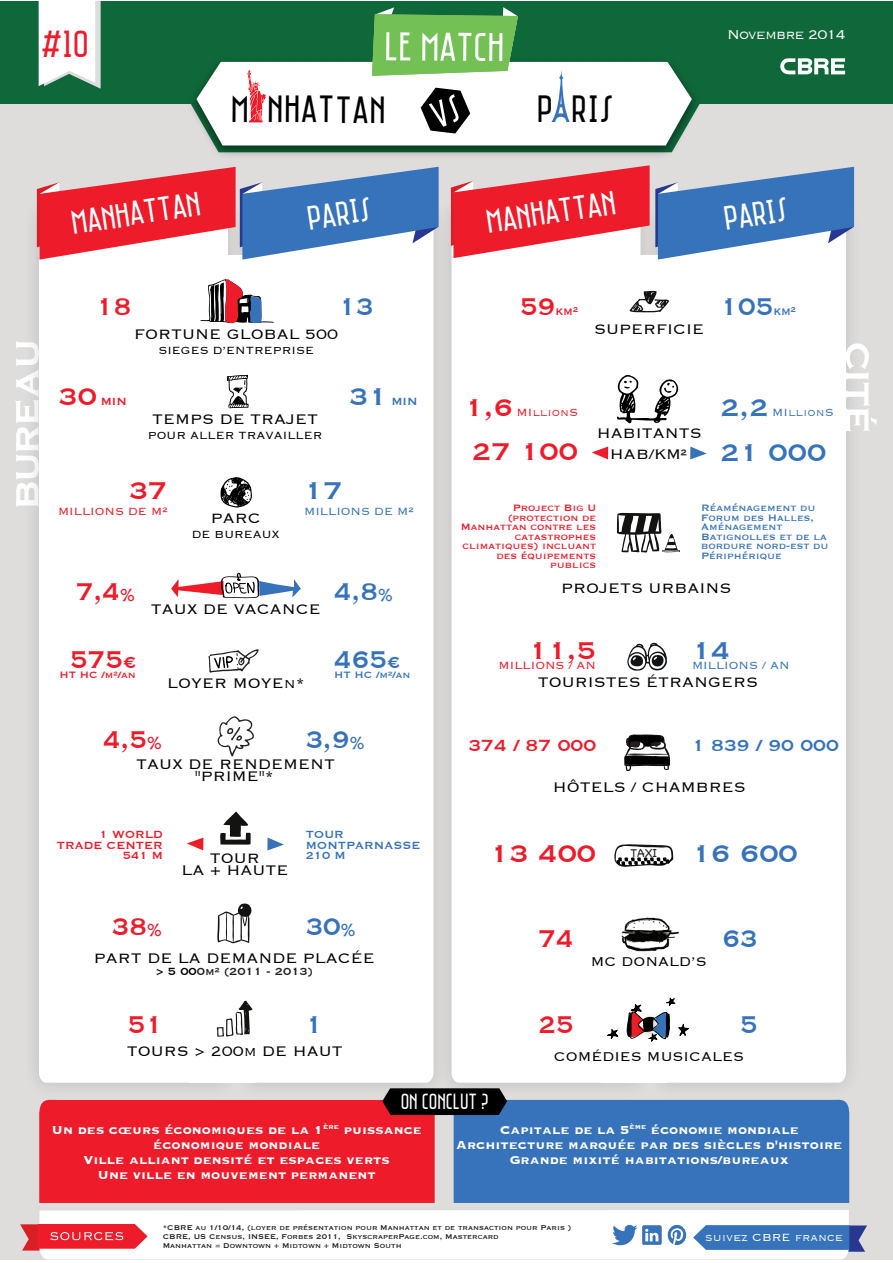
<style>
.page{position:relative;width:893px;height:1263px;background:#fff}
.page>*{position:absolute;margin:0;border:0;box-sizing:border-box;transform-origin:0 0}
.t1{font:38.85px "Saniretro";letter-spacing:.02em;color:#000001}
.t2{font:38.55px "Saniretro";color:#ee1b2a}
.t3{font:34.5px "Saniretro";color:#fff}
.t4{font:31.5px "Copperplate";color:#3673ba;scale:.92 1}
.t5{font:31.5px "Copperplate";color:#ee1b2a;scale:.92 1}
.t6{font:31.5px "Copperplate";color:#ee1b2a}
.t7{font:31.5px "Copperplate";color:#3673ba}
.t8{font:22.5px "Saniretro";color:#fff;scale:.92 1}
.t9{font:21px "Copperplate";color:#3673ba}
.t10{font:21px "Copperplate";color:#ee1b2a}
.t11{font:300 18px/21px "Copperplate";color:#000;text-align:center}
.t12{font:300 16.5px "Copperplate";color:#000}
.t13{font:300 16.5px "Copperplate";letter-spacing:-.05em;color:#fff}
.t14{font:700 15px/15px "Copperplate";color:#fff;text-align:center}
.t15{font:15px "Copperplate";color:#ee1b2a;scale:.92 1}
.t16{font:300 13.5px "Copperplate";color:#000}
.t17{font:300 13.5px "Copperplate";color:#ee1b2a}
.t18{font:300 13.5px "Copperplate";color:#3673ba}
.t19{font:13.5px/10.5px "Copperplate";color:#ee1b2a;text-align:right}
.t20{font:13.5px/10.5px "Copperplate";color:#3673ba}
.t21{font:13.5px "Copperplate";color:#231f20}
.t22{font:300 13.5px "Copperplate";color:#fff}
.t23{font:12px/9.4px "Copperplate";color:#ee1b2a;text-align:right}
.t24{font:12px/9.4px "Copperplate";color:#3673ba}
.t25{font:11.7px "Chalkboard";color:#231f20}
.t26{font:9px/9px "Copperplate";color:#231f20}
.s1{font-size:31.5px}
.s2{font-size:15px}
.s3{font-size:14.1px}
.s4{font-size:19.5px}
.s5{font-size:21px}
.s6{color:#000}
.s7{font-weight:400;color:#231f20}
</style>
<div class="page">
<div style="left:0;top:1px;width:893px;height:1258px;background:#dedddc"></div>
<div style="left:0;top:1px;width:893px;height:102px;background:#0f683a"></div>
<svg style="left:15px;top:341px;width:2px;height:166px"></svg>
<svg style="left:39px;top:1105px;width:811px;height:98px;background:#914972"></svg>
<div style="left:456px;top:260px;width:146px;height:823px;background:#fff"></div>
<img style="left:636px;top:191px;width:219px;height:914px">
<div style="left:667px;top:260px;width:179px;height:823px;background:#fff"></div>
<div style="left:602px;top:255px;width:65px;height:828px;background:#fff"></div>
<img style="left:17px;top:189px;width:207px;height:916px">
<div style="left:39px;top:260px;width:150px;height:823px;background:#fff"></div>
<img style="left:224px;top:191px;width:232px;height:914px">
<div style="left:255px;top:260px;width:179px;height:823px;background:#fff"></div>
<div style="left:189px;top:256px;width:66px;height:827px;background:#fff"></div>
<svg style="left:845px;top:343px;width:32px;height:88px"></svg>
<svg style="left:629px;top:290px;width:40px;height:23px"></svg>
<svg style="left:617px;top:512px;width:63px;height:41px"></svg>
<svg style="left:20px;top:1210px;width:847px;height:49px;background:#e4dee7"></svg>
<svg style="left:187px;top:837px;width:16px;height:13px"></svg>
<svg style="left:267px;top:837px;width:17px;height:13px"></svg>
<svg style="left:592px;top:446px;width:16px;height:13px"></svg>
<svg style="left:690px;top:446px;width:17px;height:13px"></svg>
<svg style="left:220px;top:811px;width:31px;height:34px"></svg>
<svg style="left:627px;top:642px;width:40px;height:29px"></svg>
<svg style="left:171px;top:572px;width:130px;height:26px"></svg>
<svg style="left:208px;top:649px;width:51px;height:24px"></svg>
<svg style="left:227px;top:375px;width:22px;height:34px"></svg>
<svg style="left:220px;top:477px;width:32px;height:31px"></svg>
<svg style="left:200px;top:279px;width:74px;height:44px"></svg>
<svg style="left:217px;top:903px;width:35px;height:40px"></svg>
<svg style="left:624px;top:734px;width:46px;height:37px"></svg>
<svg style="left:614px;top:844px;width:60px;height:23px"></svg>
<svg style="left:607px;top:1029px;width:11px;height:10px"></svg>
<svg style="left:626px;top:997px;width:63px;height:45px"></svg>
<svg style="left:217px;top:1000px;width:35px;height:37px"></svg>
<svg style="left:218px;top:716px;width:36px;height:40px"></svg>
<img style="left:621px;top:905px;width:71px;height:58px">
<svg style="left:616px;top:375px;width:62px;height:49px"></svg>
<svg style="left:780px;top:58px;width:65px;height:16px"></svg>
<svg style="left:39px;top:1px;width:62px;height:88px;background:#e4ece8"></svg>
<svg style="left:37px;top:167px;width:402px;height:93px"></svg>
<svg style="left:451px;top:165px;width:403px;height:95px"></svg>
<img style="left:184px;top:103px;width:521px;height:52px">
<svg style="left:188px;top:7px;width:514px;height:145px"></svg>
<p class="t2" style="left:41px;top:21px;width:50px">#10</p>
<p class="t1" style="left:231px;top:86px;width:157px">M NHATTAN</p>
<p class="t1" style="left:537px;top:86px;width:79px">P RIS</p>
<p class="t13" style="left:727px;top:24px;width:120px">Novembre 2014</p>
<p class="t3" style="left:68px;top:203px;width:132px;rotate:-9deg">MANHATTAN</p>
<p class="t3" style="left:304px;top:198px;width:66px;rotate:-9deg">PARIS</p>
<p class="t3" style="left:483px;top:202px;width:132px;rotate:-9deg">MANHATTAN</p>
<p class="t3" style="left:721px;top:199px;width:66px;rotate:-9deg">PARIS</p>
<p class="t5" style="left:96px;top:286px;width:40px">18</p>
<p class="t4" style="left:339px;top:286px;width:40px">13</p>
<p class="t15" style="left:520px;top:301px;width:64px"><span class="s1">59</span>km²</p>
<p class="t4" style="left:720px;top:286px;width:84px">105<span class="s2">km²</span></p>
<p class="t11" style="left:134px;top:322px;width:205px">FORTUNE GLOBAL 500</p>
<p class="t16" style="left:158px;top:341px;width:157px">SIEGES D’ENTREPRISE</p>
<p class="t6" style="left:59px;top:376px;width:40px">30</p>
<p class="t19" style="left:101px;top:396px;width:28px">MIN</p>
<p class="t11" style="left:152px;top:407px;width:168px">TEMPS DE TRAJET</p>
<p class="t16" style="left:148px;top:426px;width:176px">POUR ALLER TRAVAILLER</p>
<p class="t7" style="left:349px;top:376px;width:40px">31</p>
<p class="t20" style="left:391px;top:396px;width:28px">MIN</p>
<p class="t6" style="left:129px;top:470px;width:40px">37</p>
<p class="t17" style="left:58px;top:502px;width:111px">MILLIONS DE M<span class="s3">²</span></p>
<p class="t11" style="left:211px;top:507px;width:52px">PARC</p>
<p class="t16" style="left:192px;top:526px;width:90px">DE BUREAUX</p>
<p class="t7" style="left:304px;top:470px;width:40px">17</p>
<p class="t18" style="left:304px;top:502px;width:111px">MILLIONS DE M<span class="s3">²</span></p>
<p class="t5" style="left:76px;top:571px;width:67px">7,4<span class="s4">%</span></p>
<p class="t4" style="left:334px;top:571px;width:67px">4,8<span class="s4">%</span></p>
<p class="t11" style="left:151px;top:598px;width:172px">TAUX DE VACANCE</p>
<p class="t5" style="left:70px;top:638px;width:73px">575<span class="s5">€</span></p>
<p class="t23" style="left:60px;top:669px;width:78px">HT HC /m²/an</p>
<p class="t11" style="left:167px;top:671px;width:139px">LOYER MOYEn*</p>
<p class="t4" style="left:334px;top:638px;width:73px">465<span class="s5">€</span></p>
<p class="t24" style="left:334px;top:669px;width:78px">HT HC /m²/an</p>
<p class="t5" style="left:103px;top:718px;width:67px">4,5<span class="s4">%</span></p>
<p class="t4" style="left:306px;top:718px;width:67px">3,9<span class="s4">%</span></p>
<p class="t11" style="left:136px;top:753px;width:201px">TAUX DE RENDEMENT</p>
<p class="t11" style="left:195px;top:765px;width:80px">"PRIME"*</p>
<p class="t19" style="left:57px;top:828px;width:108px">1 WORLD<br>TRADE CENTER<br>541 M</p>
<p class="t11" style="left:210px;top:847px;width:51px">TOUR</p>
<p class="t11" style="left:182px;top:859px;width:108px">LA + HAUTE</p>
<p class="t20" style="left:306px;top:828px;width:116px">TOUR<br>MONTPARNASSE<br>210 M</p>
<p class="t5" style="left:112px;top:906px;width:57px">38<span class="s4">%</span></p>
<p class="t4" style="left:306px;top:906px;width:57px">30<span class="s4">%</span></p>
<p class="t11" style="left:94px;top:947px;width:283px">PART DE LA DEMANDE PLACÉE</p>
<p class="t21" style="left:156px;top:963px;width:159px"><span class="s6">&gt; 5 00</span>0m² (2011 - 2013)</p>
<p class="t5" style="left:128px;top:1004px;width:40px">51</p>
<p class="t4" style="left:306px;top:1004px;width:21px">1</p>
<p class="t11" style="left:127px;top:1040px;width:217px">TOURS &gt; 200m DE HAUT</p>
<p class="t11" style="left:594px;top:317px;width:111px">SUPERFICIE</p>
<p class="t6" style="left:465px;top:387px;width:50px">1,6</p>
<p class="t17" style="left:517px;top:403px;width:63px">MIllionS</p>
<p class="t7" style="left:720px;top:387px;width:50px">2,2</p>
<p class="t18" style="left:772px;top:403px;width:63px">MIllionS</p>
<p class="t11" style="left:597px;top:421px;width:107px">HABITANTS<br>HAB/KM<span class="s7">²</span></p>
<p class="t6" style="left:472px;top:431px;width:107px">27 100</p>
<p class="t7" style="left:720px;top:432px;width:107px">21 000</p>
<p class="t23" style="left:461px;top:503px;width:137px">Project Big U (protection de<br>Manhattan contre les catastrophes climatiques) incluant des équipements publics</p>
<p class="t24" style="left:701px;top:503px;width:129px">Réaménagement du<br>Forum des Halles,<br>Aménagement<br>Batignolles et de la bordure nord-est du<br>Périphérique</p>
<p class="t11" style="left:561px;top:577px;width:172px">PROJETS URBAINS</p>
<p class="t6" style="left:529px;top:630px;width:69px">11,5</p>
<p class="t17" style="left:499px;top:657px;width:99px">MILLIONS / AN</p>
<p class="t7" style="left:692px;top:630px;width:40px">14</p>
<p class="t18" style="left:692px;top:657px;width:99px">MILLIONS / AN</p>
<p class="t11" style="left:538px;top:671px;width:222px">TOURISTES ÉTRANGERS</p>
<p class="t10" style="left:468px;top:732px;width:129px">374 / 87 000</p>
<p class="t9" style="left:692px;top:732px;width:148px">1 839 / 90 000</p>
<p class="t11" style="left:553px;top:775px;width:195px">HÔTELS / CHAMBRES</p>
<p class="t6" style="left:490px;top:833px;width:107px">13 400</p>
<p class="t7" style="left:692px;top:833px;width:107px">16 600</p>
<p class="t25" style="left:630px;top:846px;width:28px">TAXI</p>
<p class="t5" style="left:539px;top:918px;width:40px">74</p>
<p class="t12" style="left:591px;top:950px;width:117px">MC DONALD’S</p>
<p class="t4" style="left:722px;top:918px;width:40px">63</p>
<p class="t5" style="left:539px;top:1004px;width:40px">25</p>
<p class="t4" style="left:740px;top:1004px;width:21px">5</p>
<p class="t12" style="left:554px;top:1046px;width:192px">COMÉDIES MUSICALES</p>
<p class="t8" style="left:401px;top:1088px;width:97px">ON CONCLUT ?</p>
<p class="t14" style="left:51px;top:1121px;width:372px">Un des cœurs économiques de la 1<sup>ère</sup> puissance économique mondiale<br>Ville alliant densité et espaces verts<br>Une ville en mouvement permanent</p>
<p class="t14" style="left:456px;top:1121px;width:388px">Capitale de la 5<sup>ème</sup> économie mondiale<br>Architecture marquée par des siècles d'histoire<br>Grande mixité habitations/bureaux</p>
<p class="t26" style="left:163px;top:1223px;width:410px">*CBRE au 1/10/14, (loyer de présentation pour Manhattan et de transaction pour Paris )<br>CBRE, US Census, INSEE, Forbes 2011, SkyscraperPage.com, Mastercard<br>Manhattan = Downtown + Midtown + Midtown South</p>
<p class="t22" style="left:705px;top:1229px;width:139px">suivez CBRE france</p>
</div>
